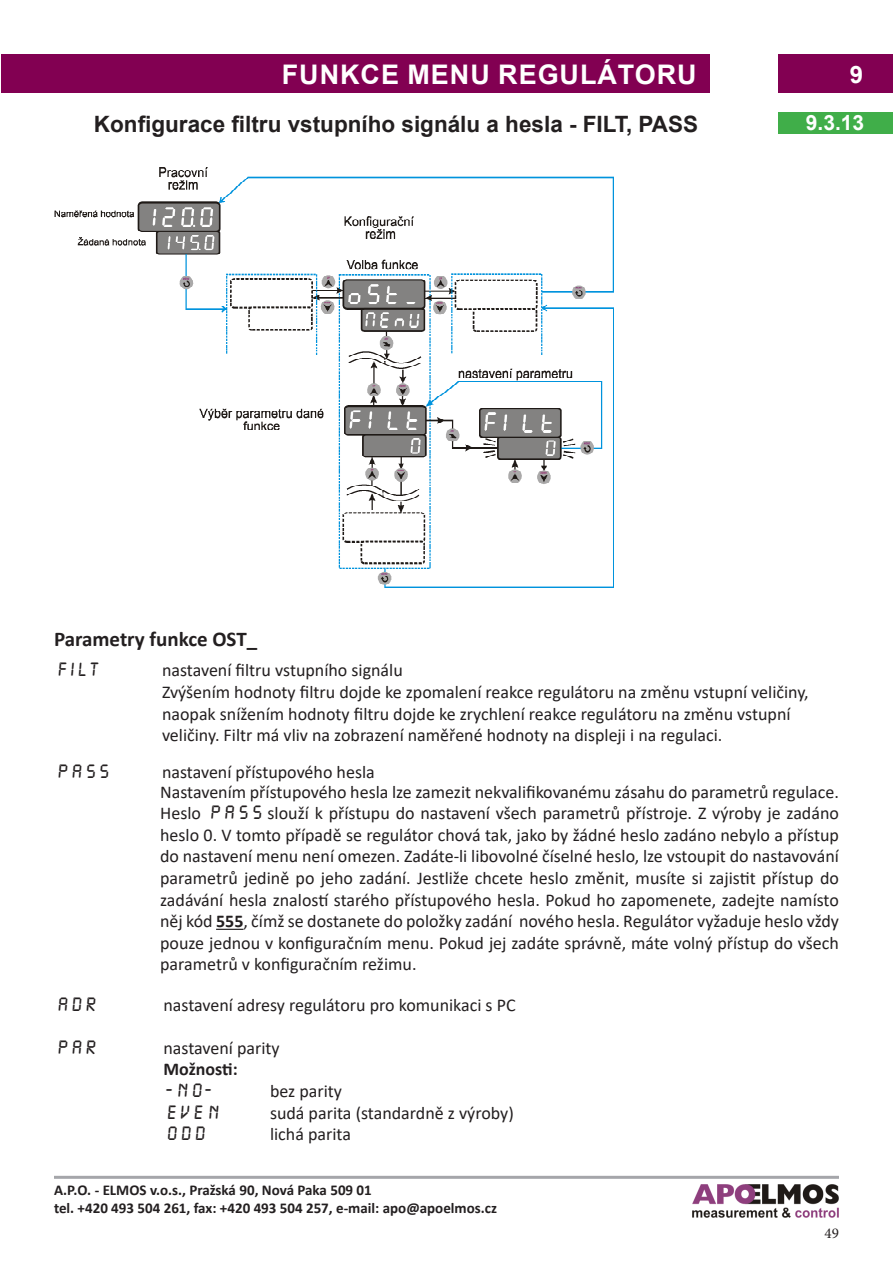
<style>
.page{position:relative;width:893px;height:1263px;background:#fff}
.page>*{position:absolute;margin:0;border:0;box-sizing:border-box;transform-origin:0 0}
.t1{font:700 27px "Arial";letter-spacing:.035em;color:#fff}
.t2{font:700 24px "Arial";color:#fff}
.t3{font:700 22.5px "Arial";color:#231f20}
.t4{font:700 21px "Calibri";color:#231f20}
.t5{font:700 21px "Arial";color:#fff}
.t6{font:18px/21.6px "Calibri";color:#231f20}
.t7{font:18px "Liquid Crystal";color:#231f20}
.t8{font:700 15px/18px "Calibri";color:#231f20}
.t9{font:15px "Minion Pro";color:#231f20}
.s1{font-family:"Liquid Crystal"}
.s2{font-weight:700}
</style>
<div class="page">
<img style="left:692px;top:1185px;width:147px;height:32px">
<hr style="left:54px;top:1176px;width:785px;height:3px;background:#a5a6aa">
<div style="left:778px;top:54px;width:115px;height:38px;background:#820052"></div>
<div style="left:1px;top:54px;width:709px;height:38px;background:#820052"></div>
<img style="left:54px;top:168px;width:559px;height:420px">
<svg style="left:216px;top:929px;width:27px;height:1px"></svg>
<div style="left:778px;top:112px;width:115px;height:22px;background:#40ae49"></div>
<h1 class="t1" style="left:282px;top:55px;width:416px">FUNKCE MENU REGULÁTORU</h1>
<h2 class="t2" style="left:850px;top:57px;width:15px">9</h2>
<p class="t3" style="left:94px;top:108px;width:606px">Konfigurace filtru vstupního signálu a hesla - FILT, PASS</p>
<p class="t5" style="left:806px;top:108px;width:60px">9.3.13</p>
<p class="t4" style="left:54px;top:624px;width:205px">Parametry funkce OST_</p>
<p class="t7" style="left:54px;top:660px;width:47px">FILT</p>
<p class="t6" style="left:162px;top:659px;width:242px">nastavení filtru vstupního signálu</p>
<p class="t6" style="left:162px;top:681px;width:648px">Zvýšením hodnoty filtru dojde ke zpomalení reakce regulátoru na změnu vstupní veličiny, naopak snížením hodnoty filtru dojde ke zrychlení reakce regulátoru na změnu vstupní</p>
<p class="t6" style="left:162px;top:724px;width:562px">veličiny. Filtr má vliv na zobrazení naměřené hodnoty na displeji i na regulaci.</p>
<p class="t7" style="left:54px;top:762px;width:56px">PASS</p>
<p class="t6" style="left:162px;top:761px;width:214px">nastavení přístupového hesla</p>
<p class="t6" style="left:160px;top:780px;width:680px;text-align:justify">Nastavením přístupového hesla lze zamezit nekvalifikovanému zásahu do parametrů regulace.<br>Heslo <span class="s1">PASS</span> slouží k přístupu do nastavení všech parametrů přístroje. Z výroby je zadáno heslo 0. V tomto případě se regulátor chová tak, jako by žádné heslo zadáno nebylo a přístup do nastavení menu není omezen. Zadáte-li libovolné číselné heslo, lze vstoupit do nastavování parametrů jedině po jeho zadání. Jestliže chcete heslo změnit, musíte si zajistit přístup do zadávání hesla znalostí starého přístupového hesla. Pokud ho zapomenete, zadejte namísto něj kód <span class="s2">555</span>, čímž se dostanete do položky zadání nového hesla. Regulátor vyžaduje heslo vždy pouze jednou v konfiguračním menu. Pokud jej zadáte správně, máte volný přístup do všech parametrů v konfiguračním režimu.</p>
<p class="t7" style="left:54px;top:994px;width:44px">ADR</p>
<p class="t6" style="left:163px;top:993px;width:354px">nastavení adresy regulátoru pro komunikaci s PC</p>
<p class="t7" style="left:54px;top:1037px;width:44px">PAR</p>
<p class="t6" style="left:163px;top:1036px;width:118px">nastavení parity<br><span class="s2">Možnosti: </span><span class="s1">-NO-</span></p>
<p class="t6" style="left:270px;top:1080px;width:74px">bez parity</p>
<p class="t7" style="left:164px;top:1102px;width:57px">EVEN</p>
<p class="t6" style="left:270px;top:1101px;width:245px">sudá parita (standardně z výroby)</p>
<p class="t7" style="left:164px;top:1124px;width:44px">ODD</p>
<p class="t6" style="left:270px;top:1123px;width:82px">lichá parita</p>
<p class="t8" style="left:54px;top:1181px;width:445px">A.P.O. - ELMOS v.o.s., Pražská 90, Nová Paka 509 01<br>tel. +420 493 504 261, fax: +420 493 504 257, e-mail: apo@apoelmos.cz</p>
<p class="t9" style="left:825px;top:1223px;width:16px">49</p>
</div>
